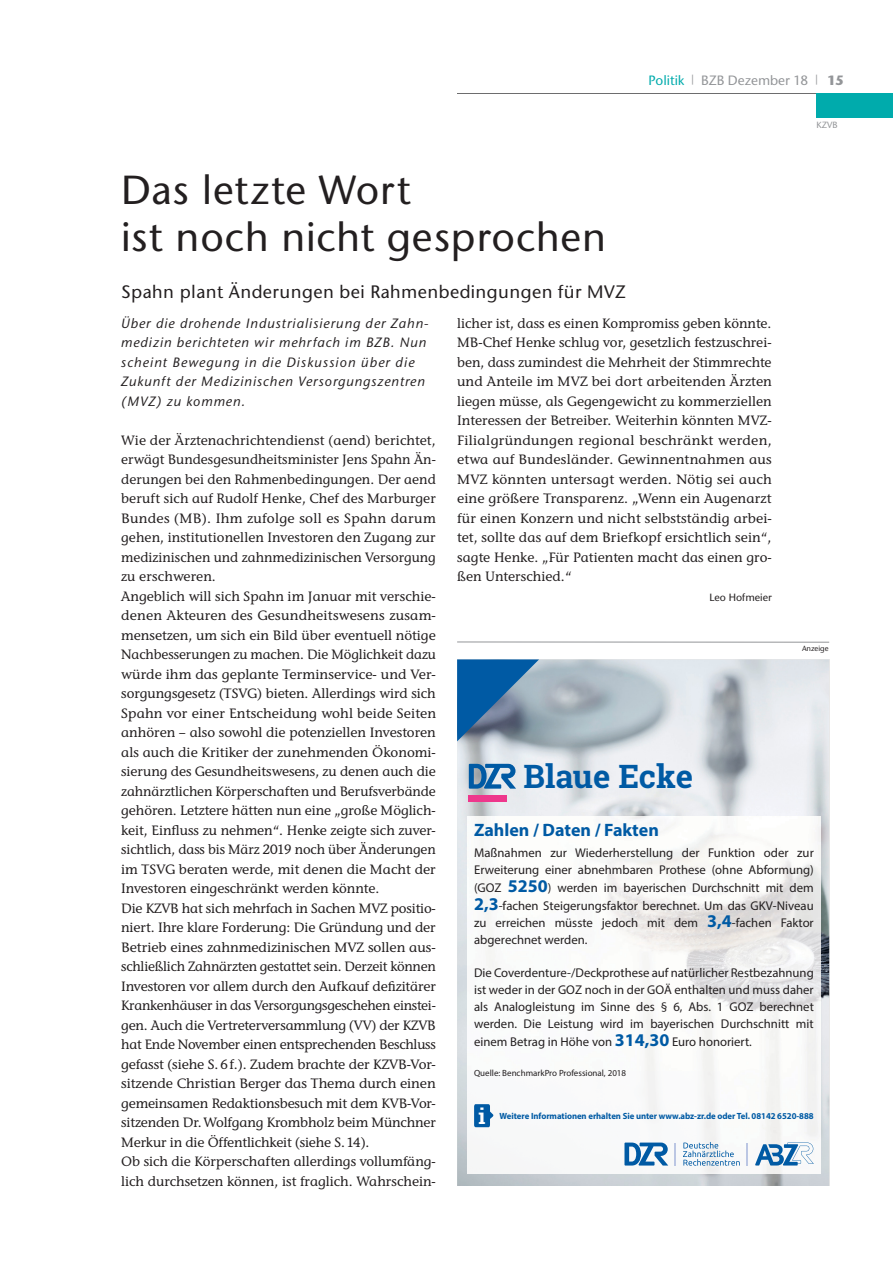
<style>
.page{position:relative;width:893px;height:1263px;background:#fff}
.page>*{position:absolute;margin:0;border:0;box-sizing:border-box;transform-origin:0 0}
.t1{font:500 40.5px/46.5px "Stone Sans ITC Std";letter-spacing:.015em;color:#231f20}
.t2{font:700 32.55px "Roboto Slab";color:#005aa4}
.t3{font:700 21.6px "Roboto Slab";color:#fff}
.t4{font:500 18px "Stone Sans ITC Std";letter-spacing:.025em;color:#231f20}
.t5{font:700 18px "Myriad Pro";color:#005aa4}
.t6{font:500 13.5px/19.5px "Stone Inf ITC Std";color:#231f20}
.t7{font:italic 500 13.5px/19.5px "Stone Sans ITC Std";letter-spacing:.06em;color:#231f20}
.t8{font:500 13.5px "Stone Sans ITC Std";color:#939598}
.t9{font:12.75px/17.4px "Myriad Pro";color:#231f20;text-align:justify}
.t10{font:500 10.5px "Stone Sans ITC Std";color:#231f20}
.t11{font:700 9px "Myriad Pro";letter-spacing:-.005em;color:#005aa4}
.t12{font:9px "Myriad Pro";color:#231f20}
.t13{font:500 9px "Stone Sans ITC Std";color:#939598}
.t14{font:500 7.5px "Stone Sans ITC Std";color:#231f20}
.s1{color:#00abac}
.s2{font-weight:700}
.s3{font-weight:700;font-size:18px;color:#005aa4}
</style>
<div class="page">
<img style="left:457px;top:659px;width:372px;height:527px">
<svg style="left:457px;top:659px;width:82px;height:82px;background:#4376a2"></svg>
<img style="left:468px;top:816px;width:352px;height:358px">
<svg style="left:474px;top:1104px;width:20px;height:23px"></svg>
<div style="left:468px;top:796px;width:39px;height:6px;background:#ee378c"></div>
<svg style="left:469px;top:764px;width:47px;height:24px"></svg>
<svg style="left:624px;top:1142px;width:44px;height:23px"></svg>
<svg style="left:683px;top:1142px;width:57px;height:24px"></svg>
<svg style="left:747px;top:1142px;width:1px;height:23px"></svg>
<svg style="left:675px;top:1142px;width:1px;height:23px"></svg>
<svg style="left:755px;top:1142px;width:59px;height:23px"></svg>
<hr style="left:457px;top:642px;width:372px;height:1px;background:#939598">
<hr style="left:457px;top:94px;width:436px;height:1px;background:#6d6d6e">
<div style="left:816px;top:94px;width:77px;height:24px;background:#00abac"></div>
<p class="t8" style="left:648px;top:75px;width:197px"><span class="s1">Politik</span> <sup>|</sup> BZB Dezember 18 <sup>|</sup> <span class="s2">15</span></p>
<p class="t13" style="left:816px;top:121px;width:23px">KZVB</p>
<h1 class="t1" style="left:121px;top:171px;width:486px">Das letzte Wort<br>ist noch nicht gesprochen</h1>
<h3 class="t4" style="left:121px;top:285px;width:506px">Spahn plant Änderungen bei Rahmenbedingungen für MVZ</h3>
<p class="t7" style="left:121px;top:315px;width:309px">Über die drohende Industrialisierung der Zahn&shy;medizin berichteten wir mehrfach im BZB. Nun scheint Bewegung in die Diskussion über die Zukunft der Medizinischen Versorgungszentren (MVZ) zu kommen.</p>
<p class="t6" style="left:121px;top:432px;width:316px">Wie der Ärztenachrichtendienst (aend) berichtet, erwägt Bundesgesundheitsminister Jens Spahn Än&shy;derungen bei den Rahmenbedingungen. Der aend beruft sich auf Rudolf Henke, Chef des Marburger Bundes (MB). Ihm zufolge soll es Spahn darum gehen, institutionellen Investoren den Zugang zur medizinischen und zahnmedizinischen Versorgung zu erschweren.<br>Angeblich will sich Spahn im Januar mit verschie&shy;denen Akteuren des Gesundheitswesens zusam&shy;mensetzen, um sich ein Bild über eventuell nötige Nachbesserungen zu machen. Die Möglichkeit dazu würde ihm das geplante Terminservice- und Ver&shy;sorgungsgesetz (TSVG) bieten. Allerdings wird sich Spahn vor einer Entscheidung wohl beide Seiten anhören – also sowohl die potenziellen Investoren als auch die Kritiker der zunehmenden Ökonomi&shy;sierung des Gesundheitswesens, zu denen auch die zahnärztlichen Körperschaften und Berufsverbände gehören. Letztere hätten nun eine „große Möglich&shy;keit, Einfluss zu nehmen“. Henke zeigte sich zuver&shy;sichtlich, dass bis März 2019 noch über Änderungen im TSVG beraten werde, mit denen die Macht der Investoren eingeschränkt werden könnte.<br>Die KZVB hat sich mehrfach in Sachen MVZ positio&shy;niert. Ihre klare Forderung: Die Gründung und der Betrieb eines zahnmedizinischen MVZ sollen aus&shy;schließlich Zahnärzten gestattet sein. Derzeit können Investoren vor allem durch den Aufkauf defizitärer Krankenhäuser in das Versorgungsgeschehen einstei&shy;gen. Auch die Vertreterversammlung (VV) der KZVB hat Ende November einen entsprechenden Beschluss gefasst (siehe S. 6 f.). Zudem brachte der KZVB-Vor&shy;sitzende Christian Berger das Thema durch einen gemeinsamen Redaktionsbesuch mit dem KVB-Vor&shy;sitzenden Dr. Wolfgang Krombholz beim Münchner Merkur in die Öffentlichkeit (siehe S. 14).<br>Ob sich die Körperschaften allerdings vollumfäng&shy;lich durchsetzen können, ist fraglich. Wahrschein-</p>
<p class="t6" style="left:457px;top:315px;width:316px;text-align:justify">licher ist, dass es einen Kompromiss geben könnte.<br>MB-Chef Henke schlug vor, gesetzlich festzuschrei&shy;ben, dass zumindest die Mehrheit der Stimmrechte und Anteile im MVZ bei dort arbeitenden Ärzten liegen müsse, als Gegengewicht zu kommerziellen Interessen der Betreiber. Weiterhin könnten MVZ-Filialgründungen regional beschränkt werden, etwa auf Bundesländer. Gewinnentnahmen aus MVZ könnten untersagt werden. Nötig sei auch eine größere Transparenz. „Wenn ein Augenarzt für einen Konzern und nicht selbstständig arbei&shy;tet, sollte das auf dem Briefkopf ersichtlich sein“, sagte Henke. „Für Patienten macht das einen gro&shy;ßen Unterschied.“</p>
<p class="t10" style="left:709px;top:593px;width:64px">Leo Hofmeier</p>
<p class="t14" style="left:802px;top:645px;width:28px">Anzeige</p>
<h2 class="t2" style="left:524px;top:763px;width:171px">Blaue Ecke</h2>
<h3 class="t5" style="left:474px;top:823px;width:186px">Zahlen / Daten / Fakten</h3>
<p class="t9" style="left:474px;top:845px;width:341px">Maßnahmen zur Wiederherstellung der Funktion oder zur Erweite rung einer abnehmbaren Prothese (ohne Abformung) (GOZ <span class="s3">5250</span>) werden im bayerischen Durchschnitt mit dem <span class="s3">2,3</span>-fachen Steigerungsfaktor berechnet. Um das GKV-Niveau zu erreichen müsste jedoch mit dem <span class="s3">3,4</span>-fachen Faktor abgerechnet werden.</p>
<p class="t9" style="left:474px;top:965px;width:341px">Die Coverdenture-/Deckprothese auf natürlicher Restbezahnung ist weder in der GOZ noch in der GOÄ enthalten und muss daher als Analogleistung im Sinne des § 6, Abs. 1 GOZ berechnet werden. Die Leistung wird im bayerischen Durchschnitt mit einem Betrag in Höhe von <span class="s3">314,30</span> Euro honoriert.</p>
<p class="t12" style="left:474px;top:1069px;width:154px">Quelle: BenchmarkPro Professional, 2018</p>
<h3 class="t3" style="left:478px;top:1107px;width:8px">i</h3>
<p class="t11" style="left:500px;top:1112px;width:316px">Weitere Informationen erhalten Sie unter www.abz-zr.de oder Tel. 08142 6520-888</p>
</div>
